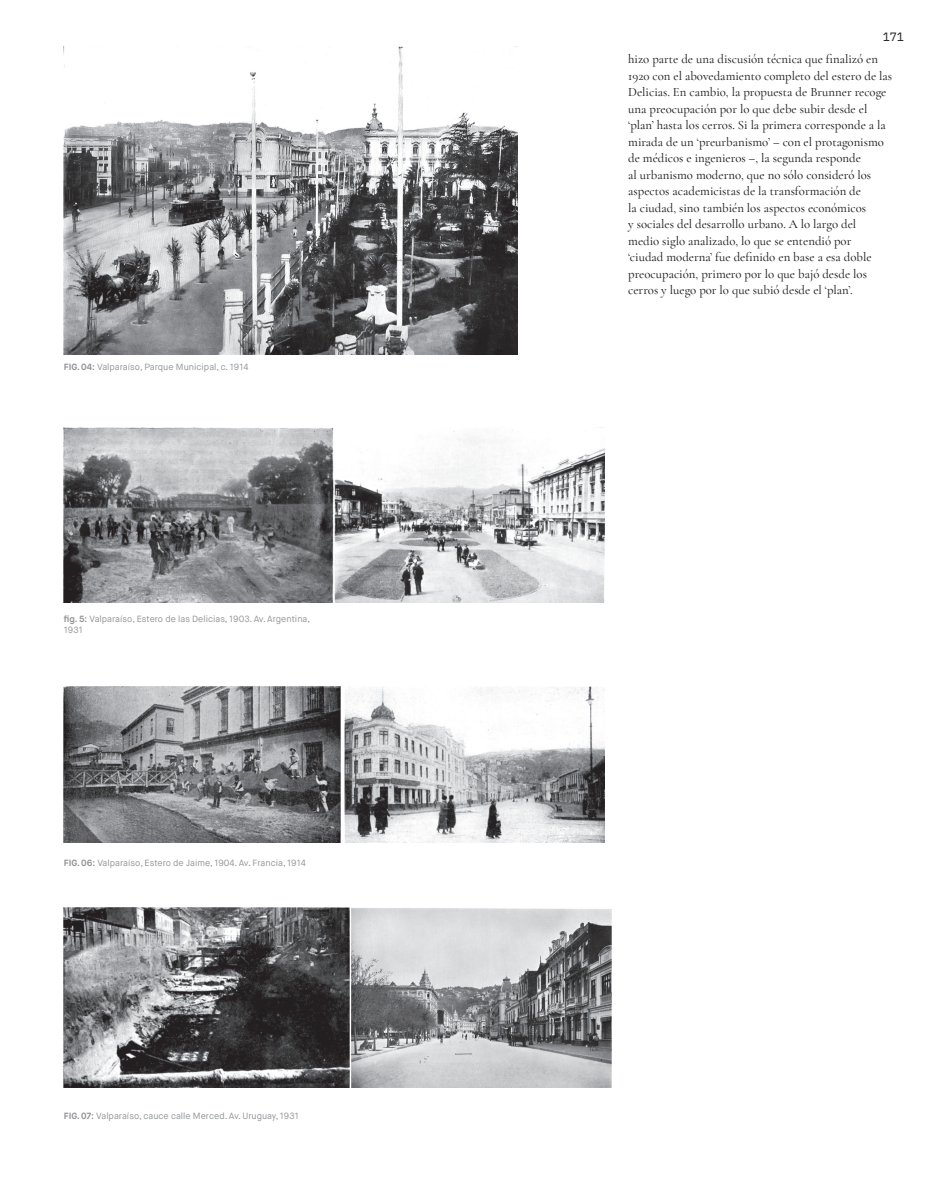
<style>
.page{position:relative;width:936px;height:1191px;background:#fff}
.page>*{position:absolute;margin:0;border:0;box-sizing:border-box;transform-origin:0 0}
.t1{font:500 12.75px/16.5px "Cormorant Garamond";color:#231f20}
.t2{font:12px "IBM Plex Mono";color:#231f20}
.t3{font:9px/10.8px "Maison Neue";color:#939598}
.s1{font-weight:700}
</style>
<div class="page">
<img style="left:64px;top:47px;width:453px;height:308px">
<img style="left:64px;top:427px;width:540px;height:175px">
<img style="left:64px;top:686px;width:540px;height:156px">
<img style="left:64px;top:908px;width:547px;height:179px">
<p class="t3" style="left:64px;top:362px;width:186px"><span class="s1">FIG. 04:</span> Valparaíso, Parque Municipal, c. 1914</p>
<p class="t3" style="left:64px;top:613px;width:248px"><span class="s1">fig. 5:</span> Valparaíso, Estero de las Delicias, 1903. Av. Argentina,<br>1931</p>
<p class="t3" style="left:64px;top:857px;width:244px"><span class="s1">FIG. 06:</span> Valparaíso, Estero de Jaime, 1904. Av. Francia, 1914</p>
<p class="t3" style="left:64px;top:1110px;width:236px"><span class="s1">FIG. 07:</span> Valparaíso, cauce calle Merced. Av. Uruguay, 1931</p>
<p class="t2" style="left:882px;top:28px;width:23px">171</p>
<p class="t1" style="left:628px;top:51px;width:265px">hizo parte de una discusión técnica que finalizó en 1920 con el abovedamiento completo del estero de las Delicias. En cambio, la propuesta de Brunner recoge una preocupación por lo que debe subir desde el ‘plan’ hasta los cerros. Si la primera corresponde a la mirada de un ‘preurbanismo’ – con el protagonismo de médicos e ingenieros –, la segunda responde<br>al urbanismo moderno, que no sólo consideró los aspectos academicistas de la transformación de<br>la ciudad, sino también los aspectos económicos<br>y sociales del desarrollo urbano. A lo largo del<br>medio siglo analizado, lo que se entendió por<br>‘ciudad moderna’ fue definido en base a esa doble preocupación, primero por lo que bajó desde los cerros y luego por lo que subió desde el ‘plan’.</p>
</div>
